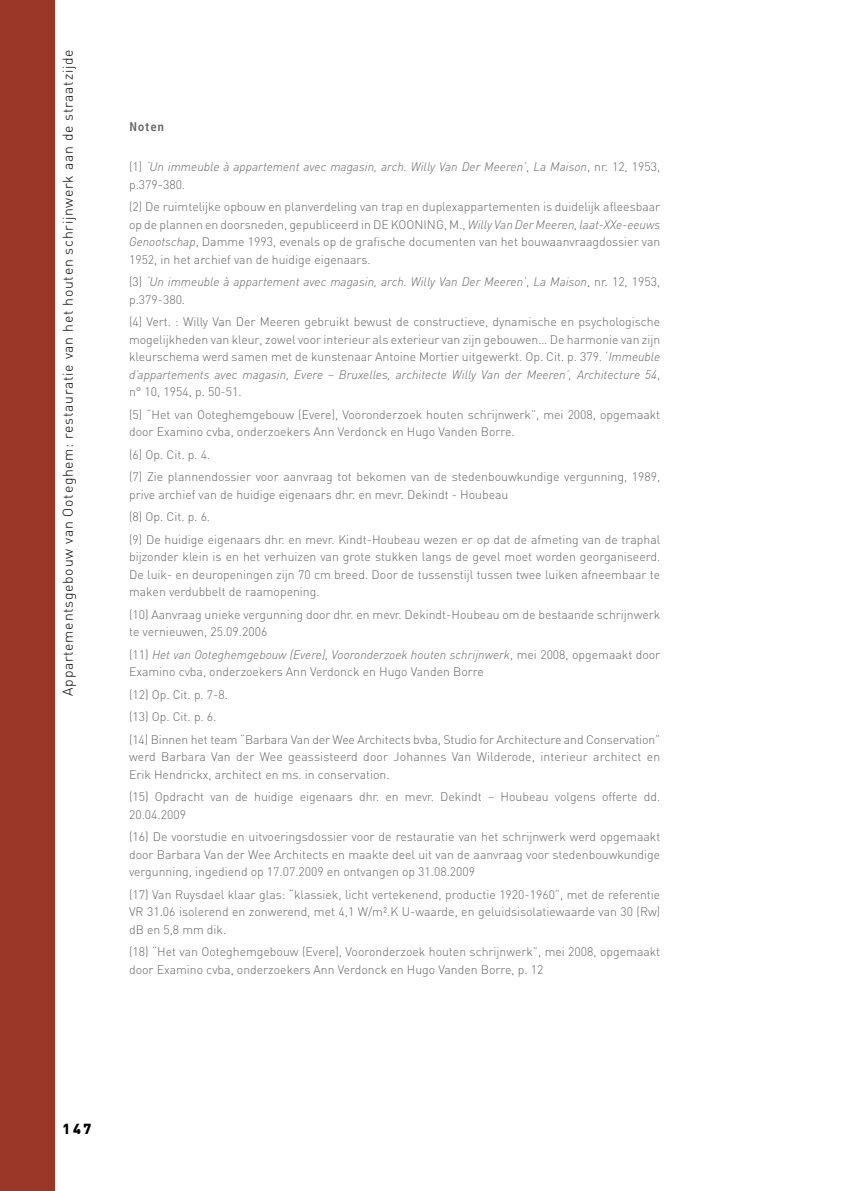
<style>
.page{position:relative;width:844px;height:1191px;background:#fff}
.page>*{position:absolute;margin:0;border:0;box-sizing:border-box;transform-origin:0 0}
.t1{font:900 14.35px "DIN";color:#000}
.t2{font:300 14px "DIN";letter-spacing:.05em;color:#000}
.t3{font:300 12.25px/17.5px "DIN";color:#646567}
.t4{font:italic 300 12.25px/17.5px "DIN";color:#646567}
.t5{font:700 12.25px "Info Office";color:#646567}
.s1{font-style:normal}
.s2{font-style:italic}
</style>
<div class="page">
<div style="left:0;top:0;width:55px;height:1191px;background:#9b3729"></div>
<p class="t2" style="left:59px;top:696px;width:648px;rotate:-90deg">Appartementsgebouw van Ooteghem: restauratie van het houten schrijnwerk aan de straatzijde</p>
<p class="t5" style="left:129px;top:120px;width:37px">Noten</p>
<p class="t4" style="left:129px;top:158px;width:532px"><span class="s1">(1)</span> ‘Un immeuble à appartement avec magasin, arch. Willy Van Der Meeren’<span class="s1">,</span> La Maison<span class="s1">, nr. 12, 1953, p.379-380.</span></p>
<p class="t3" style="left:129px;top:198px;width:532px;text-align:justify">(2) De ruimtelijke opbouw en planverdeling van trap en duplexappartementen is duidelijk afleesbaar op de plannen en doorsneden, gepubliceerd in De Kooning , M., <span class="s2">Willy Van Der Meeren, laat-XXe-eeuws Genootschap</span>, Damme 1993, evenals op de grafische documenten van het bouwaanvraagdossier van 1952, in het archief van de huidige eigenaars.</p>
<p class="t4" style="left:129px;top:273px;width:532px"><span class="s1">(3)</span> ‘Un immeuble à appartement avec magasin, arch. Willy Van Der Meeren’<span class="s1">,</span> La Maison<span class="s1">, nr. 12, 1953, p.379-380.</span></p>
<p class="t3" style="left:129px;top:313px;width:532px;text-align:justify">(4) Vert. : Willy Van Der Meeren gebruikt bewust de constructieve, dynamische en psychologische mogelijkheden van kleur, zowel voor interieur als exterieur van zijn gebouwen… De harmonie van zijn kleurschema werd samen met de kunstenaar Antoine Mortier uitgewerkt. O p. Cit. p. 379. ‘<span class="s2">Immeuble d’appartements avec magasin, Evere – Bruxelles, architecte Willy Van der Meeren’, Architecture 54</span>, n° 10, 1954, p. 50-51.</p>
<p class="t3" style="left:129px;top:405px;width:532px">(5) “Het van Ooteghemgebouw (Evere), Vooronderzoek houten schrijnwerk”, mei 2008, opgemaakt door Examino cvba, onderzoekers Ann Verdonck en Hugo Vanden Borre.</p>
<p class="t3" style="left:129px;top:443px;width:532px;line-height:22.4px">(6) Op. Cit. p. 4.<br>(7) Zie plannendossier voor aanvraag tot bekomen van de stedenbouwkundige vergunning, 1989,</p>
<p class="t3" style="left:129px;top:483px;width:532px;line-height:22.4px">prive archief van de huidige eigenaars dhr. en mevr. Dekindt - Houbeau<br>(8) Op. Cit. p. 6.<br>(9) De huidige eigenaars dhr. en mevr. Kindt-Houbeau wezen er op dat de afmeting van de traphal</p>
<p class="t3" style="left:129px;top:548px;width:532px;text-align:justify">bijzonder klein is en het verhuizen van grote stukken langs de gevel moet worden georganiseerd.<br>De luik- en deuropeningen zijn 70 cm breed. Door de tussenstijl tussen twee luiken afneembaar te maken verdubbelt de raamopening.</p>
<p class="t3" style="left:129px;top:605px;width:532px">(10) Aanvraag unieke vergunning door dhr. en mevr. Dekindt-Houbeau om de bestaande schrijnwerk te vernieuwen, 25.09.2006</p>
<p class="t3" style="left:129px;top:645px;width:532px">(11) <span class="s2">Het van Ooteghemgebouw (Evere), Vooronderzoek houten schrijnwerk</span>, mei 2008, opgemaakt door<br>Examino cvba, onderzoekers Ann Verdonck en Hugo Vanden Borre</p>
<p class="t3" style="left:129px;top:683px;width:532px;line-height:22.4px">(12) Op. Cit. p. 7-8.<br>(13) Op. Cit. p. 6.<br>(14) Binnen het team “Barbara Van der Wee Architects bvba, Studio for Architecture and Conservation”</p>
<p class="t3" style="left:129px;top:748px;width:532px">werd Barbara Van der Wee geassisteerd door Johannes Van Wilderode, interieur architect en<br>Erik Hendrickx, architect en ms. in conservation.</p>
<p class="t3" style="left:129px;top:788px;width:532px">(15) Opdracht van de huidige eigenaars dhr. en mevr. Dekindt – Houbeau volgens offerte dd.<br>20.04.2009</p>
<p class="t3" style="left:129px;top:828px;width:532px;text-align:justify">(16) De voorstudie en uitvoeringsdossier voor de restauratie van het schrijnwerk werd opgemaakt door Barbara Van der Wee Architects en maakte deel uit van de aanvraag voor stedenbouwkundige vergunning, ingediend op 17.07.2009 en ontvangen op 31.08.2009</p>
<p class="t3" style="left:129px;top:885px;width:532px;text-align:justify">(17) Van Ruysdael klaar glas: “klassiek, licht vertekenend, productie 1920-1960”, met de referentie VR 31.06 isolerend en zonwerend, met 4,1 W/m².K U -waarde, en geluidsisolatiewaarde van 30 (Rw) dB en 5,8 mm dik.</p>
<p class="t3" style="left:129px;top:943px;width:532px">(18) “Het van Ooteghemgebouw (Evere), Vooronderzoek houten schrijnwerk”, mei 2008, opgemaakt door Examino cvba, onderzoekers Ann Verdonck en Hugo Vanden Borre, p. 12</p>
<p class="t1" style="left:62px;top:1118px;width:30px">147</p>
</div>
